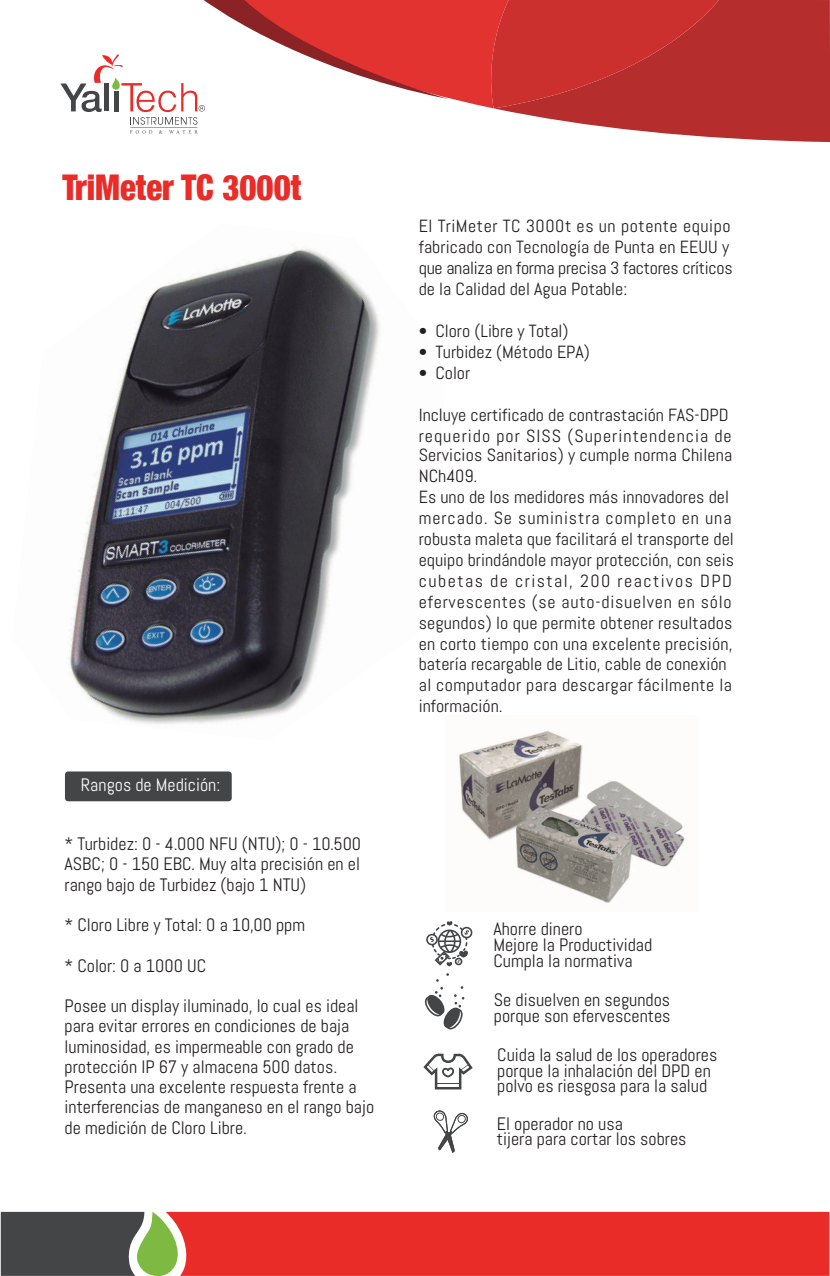
<style>
.page{position:relative;width:830px;height:1276px;background:#fff}
.page>*{position:absolute;margin:0;border:0;box-sizing:border-box;transform-origin:0 0}
.t1{font:900 condensed 35.55px "Helvetica Neue";color:#ea2c29;scale:.93 1}
.t2{font:18px/20.2px "Abel";color:#231f20}
.t3{font:18px "Abel";color:#fff}
.t4{font:17.55px/20.9px "Abel";letter-spacing:.005em;color:#231f20}
</style>
<div class="page">
<img style="left:68px;top:244px;width:312px;height:480px">
<svg style="left:1px;top:1211px;width:164px;height:65px;background:#586154"></svg>
<div style="left:165px;top:1211px;width:664px;height:64px;background:#ea2c29"></div>
<div style="left:673px;top:0;width:156px;height:142px;background:#b62d2e"></div>
<svg style="left:60px;top:0;width:658px;height:134px"></svg>
<div style="left:65px;top:771px;width:166px;height:30px;background:#434546;border-radius:3px"></div>
<img style="left:459px;top:730px;width:226px;height:173px">
<svg style="left:423px;top:1053px;width:49px;height:36px"></svg>
<svg style="left:424px;top:973px;width:40px;height:57px"></svg>
<svg style="left:426px;top:921px;width:46px;height:45px"></svg>
<svg style="left:433px;top:1110px;width:35px;height:42px"></svg>
<h1 class="t1" style="left:62px;top:158px;width:258px">TriMeter TC 3000t</h1>
<p class="t3" style="left:81px;top:774px;width:141px">Rangos de Medición:</p>
<p class="t2" style="left:65px;top:834px;width:298px;text-align:justify">* Turbidez: 0 - 4.000 NFU (NTU); 0 - 10.500<br>ASBC; 0 - 150 EBC. Muy alta precisión en el rango bajo de Turbidez (bajo 1 NTU)</p>
<p class="t2" style="left:65px;top:915px;width:242px">* Cloro Libre y Total: 0 a 10,00 ppm</p>
<p class="t2" style="left:65px;top:955px;width:143px">* Color: 0 a 1000 UC</p>
<p class="t2" style="left:65px;top:996px;width:311px">Posee un display iluminado, lo cual es ideal para evitar errores en condiciones de baja luminosidad, es impermeable con grado de protección IP 67 y almacena 500 datos.<br>Presenta una excelente respuesta frente a interferencias de manganeso en el rango bajo de medición de Cloro Libre.</p>
<p class="t4" style="left:418px;top:216px;width:315px">El TriMeter TC 3000t es un potente equipo fabricado con Tecnología de Punta en EEUU y que analiza en forma precisa 3 factores críticos de la Calidad del Agua Potable:</p>
<p class="t4" style="left:418px;top:320px;width:151px">• Cloro (Libre y Total)</p>
<p class="t4" style="left:418px;top:341px;width:172px">• Turbidez (Método EPA)</p>
<p class="t4" style="left:418px;top:362px;width:53px">• Color</p>
<p class="t4" style="left:418px;top:404px;width:316px">Incluye certificado de contrastación FAS-DPD requerido por SISS (Superintendencia de Servicios Sanitarios) y cumple norma Chilena NCh409.<br>Es uno de los medidores más innovadores del mercado. Se suministra completo en una robusta maleta que facilitará el transporte del equipo brindándole mayor protección, con seis cubetas de cristal, 200 reactivos DPD efervescentes (se auto-disuelven en sólo segundos) lo que permite obtener resultados en corto tiempo con una excelente precisión, batería recargable de Litio, cable de conexión al computador para descargar fácilmente la información.</p>
<p class="t2" style="left:493px;top:921px;width:160px;line-height:15.8px">Ahorre dinero<br>Mejore la Productividad<br>Cumpla la normativa</p>
<p class="t2" style="left:493px;top:991px;width:178px;line-height:15.8px">Se disuelven en segundos porque son efervescentes</p>
<p class="t2" style="left:497px;top:1046px;width:221px;line-height:15.8px">Cuida la salud de los operadores porque la inhalación del DPD en polvo es riesgosa para la salud</p>
<p class="t2" style="left:496px;top:1115px;width:191px;line-height:15.8px">El operador no usa<br>tijera para cortar los sobres</p>
</div>
